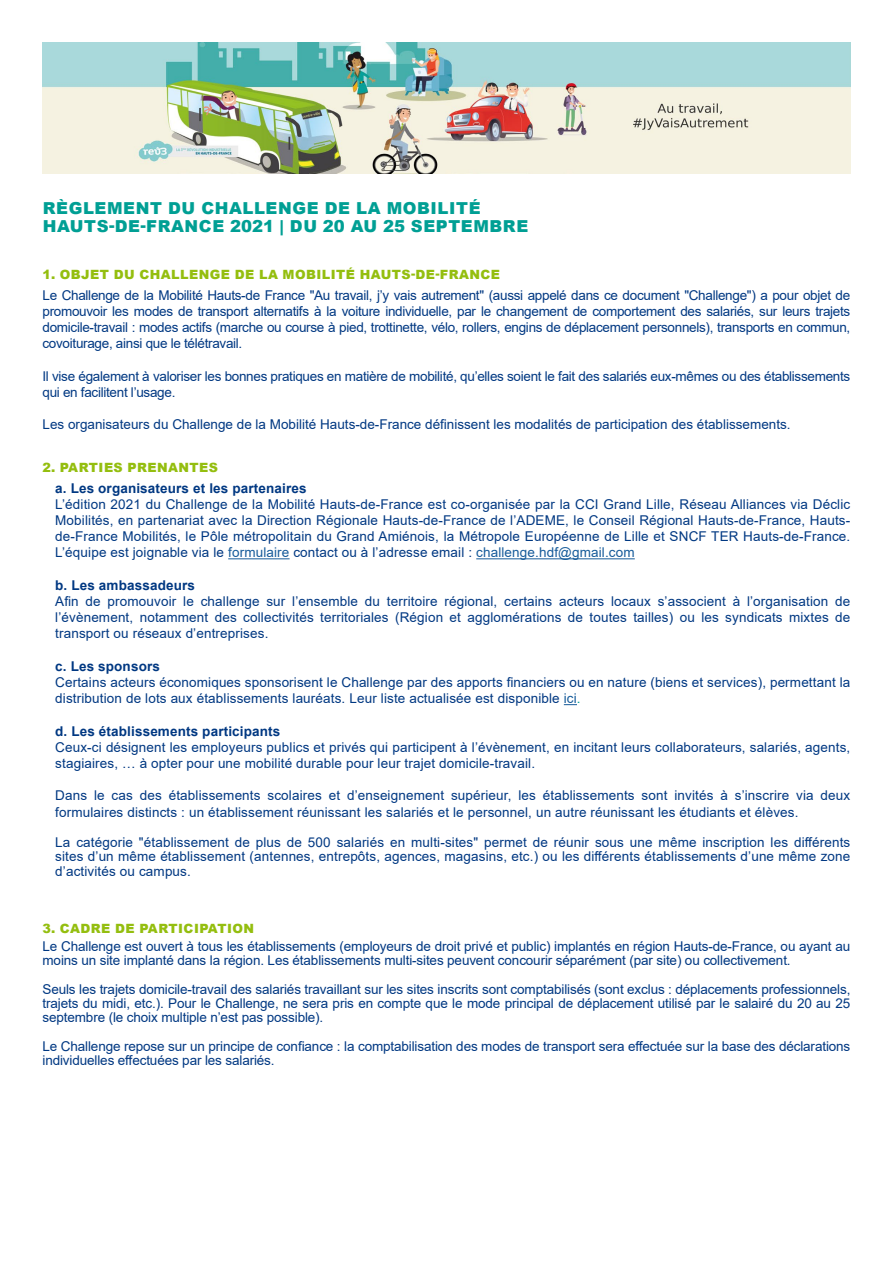
<style>
.page{position:relative;width:893px;height:1263px;background:#fff}
.page>*{position:absolute;margin:0;border:0;box-sizing:border-box;transform-origin:0 0}
.t1{font:900 16.5px/18.5px "Arial";letter-spacing:.035em;color:#009f94}
.t2{font:13.5px/16.2px "Arial";letter-spacing:.01em;color:#003882;text-align:justify}
.t3{font:13.5px/14.2px "Arial";letter-spacing:-.01em;color:#003882}
.t4{font:13.5px/16.2px "Arial";letter-spacing:-.02em;color:#003882}
.t5{font:700 13.5px "Arial";letter-spacing:.01em;color:#003882}
.t6{font:900 12.75px "Arial";letter-spacing:.035em;color:#94be0f}
.s1{color:#165b9a}
.s2{color:#009f94}
</style>
<div class="page">
<hr style="left:228px;top:558px;width:62px;height:1px;background:#165b9a">
<hr style="left:476px;top:558px;width:159px;height:1px;background:#165b9a">
<svg style="left:564px;top:704px;width:13px;height:1px"></svg>
<svg style="left:43px;top:173px;width:807px;height:1px"></svg>
<img style="left:43px;top:43px;width:807px;height:130px">
<p class="t1" style="left:43px;top:198px;width:487px">RÈGLEMENT DU CHALLENGE DE LA MOBILITÉ<br>HAUTS-DE-FRANCE 2021 | DU 20 AU 25 SEPTEMBRE</p>
<p class="t6" style="left:43px;top:265px;width:459px">1. OBJET DU CHALLENGE DE LA MOBILITÉ HAUTS-DE-FRANCE</p>
<p class="t2" style="left:43px;top:287px;width:809px">Le Challenge de la Mobilité Hauts-de France "Au travail, j’y vais autrement" (aussi appelé dans ce document "Challenge") a pour objet de promouvoir les modes de transport alternatifs à la voiture individuelle, par le changement de comportement des salariés, sur leurs trajets domicile-travail : modes actifs (marche ou course à pied, trottinette, vélo, rollers, engins de déplacement personnels), transports en commun, covoiturage, ainsi que le télétravail.</p>
<p class="t4" style="left:43px;top:368px;width:809px">Il vise également à valoriser les bonnes pratiques en matière de mobilité, qu’elles soient le fait des salariés eux-mêmes ou des établissements qui en facilitent l’usage.</p>
<p class="t2" style="left:43px;top:416px;width:750px">Les organisateurs du Challenge de la Mobilité Hauts-de-France définissent les modalités de participation des établissements.</p>
<p class="t6" style="left:43px;top:458px;width:177px">2. PARTIES PRENANTES</p>
<p class="t5" style="left:55px;top:478px;width:253px">a. Les organisateurs et les partenaires</p>
<p class="t2" style="left:55px;top:496px;width:797px">L’édition 2021 du Challenge de la Mobilité Hauts-de-France est co-organisée par la CCI Grand Lille, Réseau Alliances via Déclic Mobilités, en partenariat avec la Direction Régionale Hauts-de-France de l’ADEME, le Conseil Régional Hauts-de-France, Hauts&shy;de-France Mobilités, le Pôle métropolitain du Grand Amiénois, la Métropole Européenne de Lille et SNCF TER Hauts-de-France.<br>L’équipe est joignable via le <span class="s1">formulaire</span> contact ou à l’adresse email : <span class="s1">challenge.hdf@gmail.com</span></p>
<p class="t5" style="left:55px;top:575px;width:141px">b. Les ambassadeurs</p>
<p class="t2" style="left:55px;top:593px;width:797px">Afin de promouvoir le challenge sur l’ensemble du territoire régional, certains acteurs locaux s’associent à l’organisation de l’évènement, notamment des collectivités territoriales (Région et agglomérations de toutes tailles) ou les syndicats mixtes de transport ou réseaux d’entreprises.</p>
<p class="t5" style="left:55px;top:656px;width:106px">c. Les sponsors</p>
<p class="t2" style="left:55px;top:674px;width:796px">Certains acteurs économiques sponsorisent le Challenge par des apports financiers ou en nature (biens et services), permettant la distribution de lots aux établissements lauréats. Leur liste actualisée est disponible <span class="s1">ici</span><span class="s2">.</span></p>
<p class="t5" style="left:55px;top:721px;width:227px">d. Les établissements participants</p>
<p class="t2" style="left:55px;top:739px;width:797px">Ceux-ci désignent les employeurs publics et privés qui participent à l’évènement, en incitant leurs collaborateurs, salariés, agents, stagiaires, … à opter pour une mobilité durable pour leur trajet domicile-travail.</p>
<p class="t2" style="left:55px;top:787px;width:796px">Dans le cas des établissements scolaires et d’enseignement supérieur, les établissements sont invités à s’inscrire via deux formulaires distincts : un établissement réunissant les salariés et le personnel, un autre réunissant les étudiants et élèves.</p>
<p class="t2" style="left:55px;top:835px;width:797px;line-height:14.2px">La catégorie "établissement de plus de 500 salariés en multi-sites" permet de réunir sous une même inscription les différents sites d’un même établissement (antennes, entrepôts, agences, magasins, etc.) ou les différents établissements d’une même zone d’activités ou campus.</p>
<p class="t6" style="left:43px;top:919px;width:213px">3. CADRE DE PARTICIPATION</p>
<p class="t3" style="left:43px;top:939px;width:809px">Le Challenge est ouvert à tous les établissements (employeurs de droit privé et public) implantés en région Hauts-de-France, ou ayant au moins un site implanté dans la région. Les établissements multi-sites peuvent concourir séparément (par site) ou collectivement.</p>
<p class="t2" style="left:43px;top:982px;width:809px;line-height:14.2px">Seuls les trajets domicile-travail des salariés travaillant sur les sites inscrits sont comptabilisés (sont exclus : déplacements professionnels, trajets du midi, etc.). Pour le Challenge, ne sera pris en compte que le mode principal de déplacement utilisé par le salairé du 20 au 25 septembre (le choix multiple n’est pas possible).</p>
<p class="t3" style="left:43px;top:1039px;width:809px">Le Challenge repose sur un principe de confiance : la comptabilisation des modes de transport sera effectuée sur la base des déclarations individuelles effectuées par les salariés.</p>
</div>
